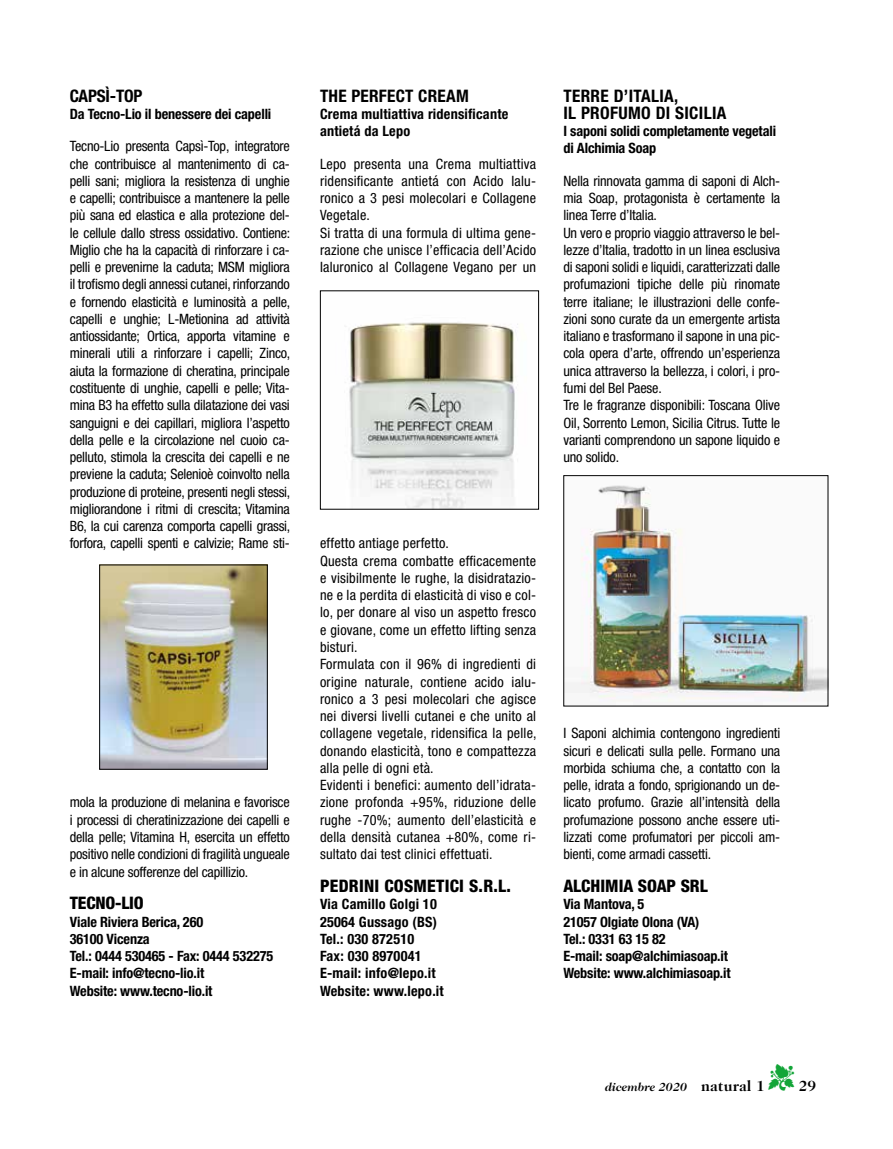
<style>
.page{position:relative;width:893px;height:1149px;background:#fff}
.page>*{position:absolute;margin:0;border:0;box-sizing:border-box;transform-origin:0 0}
.t1{font:700 condensed 17.25px/17.2px "Helvetica Neue LT Std";letter-spacing:.02em;color:#000}
.t2{font:800 condensed 17.25px "Helvetica Neue LT Std";color:#000}
.t3{font:700 condensed 17.25px "Helvetica Neue LT Std";letter-spacing:-.01em;color:#000}
.t4{font:700 15px "Caslon 224 IT Cby BT";color:#000}
.t5{font:condensed 14.25px/17.2px "Helvetica Neue LT Std";letter-spacing:.015em;color:#000;text-align:justify}
.t6{font:condensed 14.25px/17.2px "Helvetica Neue LT Std";letter-spacing:-.01em;color:#000}
.t7{font:700 condensed 14.25px/17.2px "Helvetica Neue LT Std";letter-spacing:-.01em;color:#000}
.t8{font:700 condensed 14.25px/17.2px "Helvetica Neue LT Std";letter-spacing:.015em;color:#000}
.t9{font:italic 700 12px "Caslon 224 IT Cby BT";color:#000}
.s1{color:#13a538}
.s2{font-style:normal;font-size:15px}
</style>
<div class="page">
<img style="left:101px;top:566px;width:165px;height:201px">
<div style="left:99px;top:564px;width:169px;height:205px;border:1px solid #000"></div>
<img style="left:345px;top:322px;width:173px;height:185px">
<div style="left:320px;top:290px;width:219px;height:219px;border:1px solid #000"></div>
<img style="left:565px;top:485px;width:261px;height:218px">
<p class="t3" style="left:70px;top:85px;width:74px">CAPSÌ-TOP</p>
<p class="t7" style="left:70px;top:105px;width:203px">Da Tecno-Lio il benessere dei capelli</p>
<p class="t5" style="left:70px;top:137px;width:222px">Tecno-Lio presenta Capsì-Top, integratore che contribuisce al mantenimento di ca&shy;pelli sani; migliora la resistenza di unghie e capelli; contribuisce a mantenere la pelle più sana ed elastica e alla protezione del&shy;le cellule dallo stress ossidativo. Contiene:<br>Miglio che ha la capacità di rinforzare i ca&shy;pelli e prevenirne la caduta; MSM migliora il trofismo degli annessi cutanei, rinforzando e fornendo elasticità e luminosità a pelle, capelli e unghie; L-Metionina ad attività antiossidante; Ortica, apporta vitamine e minerali utili a rinforzare i capelli; Zinco, aiuta la formazione di cheratina, principale costituente di unghie, capelli e pelle; Vita&shy;mina B3 ha effetto sulla dilatazione dei vasi sanguigni e dei capillari, migliora l’aspetto della pelle e la circolazione nel cuoio ca&shy;pelluto, stimola la crescita dei capelli e ne previene la caduta; Selenioè coinvolto nella produzione di proteine, presenti negli stessi, migliorandone i ritmi di crescita; Vitamina B6, la cui carenza comporta capelli grassi, forfora, capelli spenti e calvizie; Rame sti-</p>
<p class="t5" style="left:70px;top:793px;width:222px">mola la produzione di melanina e favorisce i processi di cheratinizzazione dei capelli e della pelle; Vitamina H, esercita un effetto positivo nelle condizioni di fragilità ungueale e in alcune sofferenze del capillizio.</p>
<p class="t2" style="left:70px;top:892px;width:75px">TECNO-LIO</p>
<p class="t7" style="left:70px;top:912px;width:205px">Viale Riviera Berica, 260<br>36100 Vicenza<br>Tel.: 0444 530465 - Fax: 0444 532275<br>E-mail: info@tecno-lio.it<br>Website: www.tecno-lio.it</p>
<p class="t1" style="left:320px;top:87px;width:150px">THE PERFECT CREAM</p>
<p class="t8" style="left:320px;top:105px;width:190px">Crema multiattiva ridensificante antietá da Lepo</p>
<p class="t5" style="left:320px;top:155px;width:218px;text-align:left">Lepo presenta una Crema multiattiva ridensificante antietá con Acido Ialu&shy;ronico a 3 pesi molecolari e Collagene Vegetale.<br>Si tratta di una formula di ultima gene&shy;razione che unisce l’efficacia dell’Acido Ialuronico al Collagene Vegano per un</p>
<p class="t1" style="left:563px;top:87px;width:165px">TERRE D’ITALIA,<br>IL PROFUMO DI SICILIA</p>
<p class="t7" style="left:563px;top:122px;width:214px">I saponi solidi completamente vegetali di Alchimia Soap</p>
<p class="t6" style="left:563px;top:172px;width:218px">Nella rinnovata gamma di saponi di Alch&shy;mia Soap, protagonista è certamente la linea Terre d’Italia.<br>Un vero e proprio viaggio attraverso le bel&shy;lezze d’Italia, tradotto in un linea esclusiva di saponi solidi e liquidi, caratterizzati dalle profumazioni tipiche delle più rinomate terre italiane; le illustrazioni delle confe&shy;zioni sono curate da un emergente artista italiano e trasformano il sapone in una pic&shy;cola opera d’arte, offrendo un’esperienza unica attraverso la bellezza, i colori, i pro&shy;fumi del Bel Paese.<br>Tre le fragranze disponibili: Toscana Olive Oil, Sorrento Lemon, Sicilia Citrus. Tutte le varianti comprendono un sapone liquido e uno solido.</p>
<p class="t5" style="left:320px;top:534px;width:218px;text-align:left">effetto antiage perfetto.<br>Questa crema combatte efficacemente e visibilmente le rughe, la disidratazio&shy;ne e la perdita di elasticità di viso e col&shy;lo, per donare al viso un aspetto fresco e giovane, come un effetto lifting senza bisturi.<br>Formulata con il 96% di ingredienti di origine naturale, contiene acido ialu&shy;ronico a 3 pesi molecolari che agisce nei diversi livelli cutanei e che unito al collagene vegetale, ridensifica la pelle, donando elasticità, tono e compattezza alla pelle di ogni età.<br>Evidenti i benefici: aumento dell’idrata&shy;zione profonda +95%, riduzione delle rughe -70%; aumento dell’elasticità e della densità cutanea +80%, come ri&shy;sultato dai test clinici effettuati.</p>
<p class="t2" style="left:320px;top:875px;width:192px">PEDRINI COSMETICI S.R.L.</p>
<p class="t8" style="left:320px;top:895px;width:125px">Via Camillo Golgi 10<br>25064 Gussago (BS)<br>Tel.: 030 872510<br>Fax: 030 8970041<br>E-mail: info@lepo.it<br>Website: www.lepo.it</p>
<p class="t5" style="left:563px;top:724px;width:218px">I Saponi alchimia contengono ingredienti sicuri e delicati sulla pelle. Formano una morbida schiuma che, a contatto con la pelle, idrata a fondo, sprigionando un de&shy;licato profumo. Grazie all’intensità della profumazione possono anche essere uti&shy;lizzati come profumatori per piccoli am&shy;bienti, come armadi cassetti.</p>
<p class="t2" style="left:563px;top:875px;width:146px">ALCHIMIA SOAP SRL</p>
<p class="t7" style="left:563px;top:895px;width:169px">Via Mantova, 5<br>21057 Olgiate Olona (VA)<br>Tel.: 0331 63 15 82<br>E-mail: soap@alchimiasoap.it<br>Website: www.alchimiasoap.it</p>
<p class="t4" style="left:768px;top:1076px;width:49px"><span class="s1">▼</span> 29</p>
<p class="t9" style="left:605px;top:1079px;width:161px">dicembre 2020 <span class="s2">natural 1</span></p>
</div>
